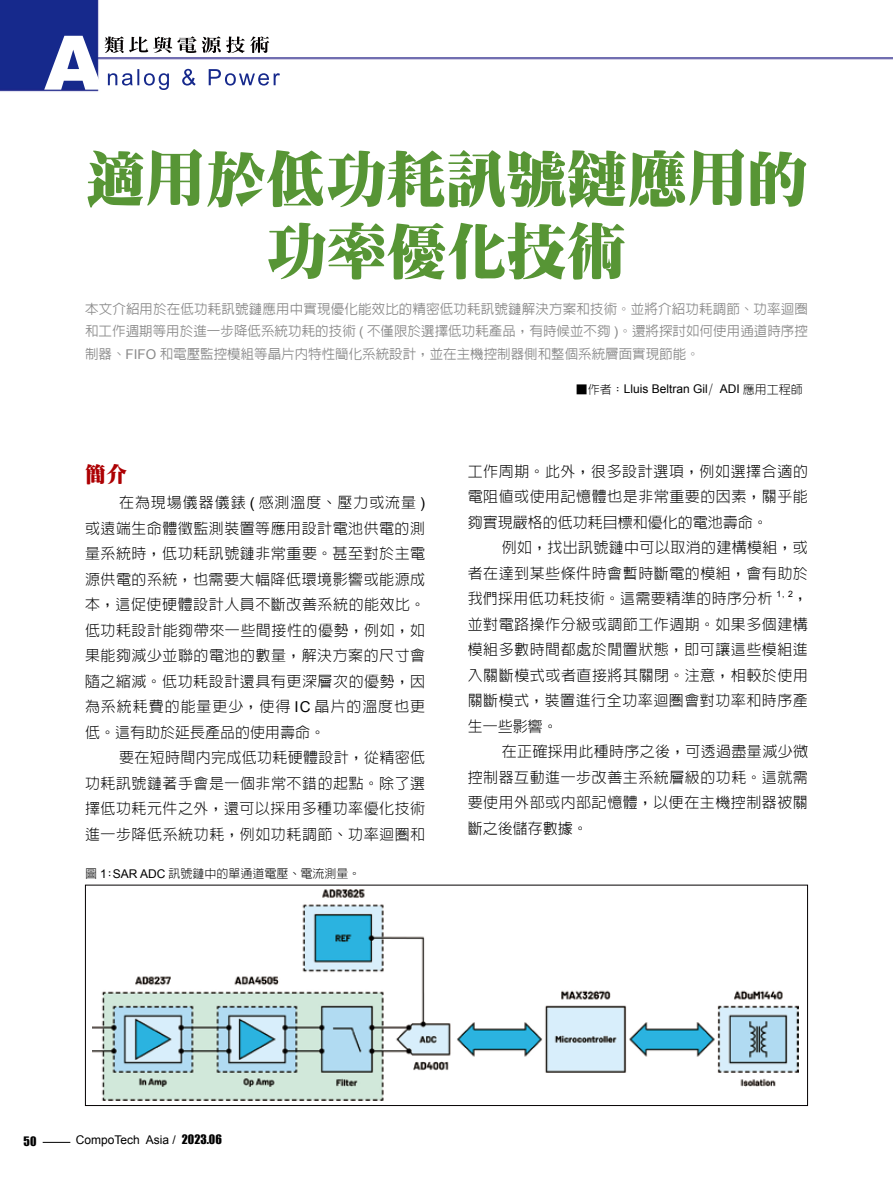
<style>
.page{position:relative;width:893px;height:1191px;background:#fff}
.page>*{position:absolute;margin:0;border:0;box-sizing:border-box;transform-origin:0 0}
.t1{font:900 60px/72px "Inn Ming";letter-spacing:.005em;color:#579535;text-align:center}
.t2{font:900 21px "Inn Ming";color:#ad0003}
.t3{font:300 15px/25.5px "Lin Gothic";letter-spacing:.035em;color:#000;text-align:justify}
.t4{font:500 13.5px/22.5px "Lin Gothic";color:#898989;text-align:justify}
.t5{font:12px "Arial";color:#000}
.t6{font:300 12px "Lin Gothic";color:#000}
.t7{font:12px "Impact";color:#000}
.t8{font:8.7px "Arial";color:#000}
.s1{font-family:"Arial";font-weight:400}
.s2{font-family:"Lin Gothic";font-weight:300}
.s3{font-family:"Impact"}
</style>
<div class="page">
<img style="left:0;top:0;width:893px;height:92px">
<img style="left:137px;top:69px;width:143px;height:19px">
<img style="left:105px;top:36px;width:116px;height:17px">
<img style="left:44px;top:36px;width:59px;height:54px">
<svg style="left:43px;top:1142px;width:27px;height:1px"></svg>
<img style="left:93px;top:889px;width:705px;height:211px">
<div style="left:85px;top:884px;width:723px;height:222px;border:1px solid #040002"></div>
<h1 class="t1" style="left:85px;top:142px;width:724px">適用於低功耗訊號鏈應用的功率優化技術</h1>
<p class="t4" style="left:85px;top:297px;width:724px">本文介紹用於在低功耗訊號鏈應用中實現優化能效比的精密低功耗訊號鏈解決方案和技術。並將介紹功耗調節、功率迴圈和工作週期等用於進一步降低系統功耗的技術 <span class="s1">(</span> 不僅限於選擇低功耗產品，有時候並不夠 <span class="s1">)</span>。還將探討如何使用通道時序控制器、<span class="s1">FIFO</span> 和電壓監控模組等晶片內特性簡化系統設計，並在主機控制器側和整個系統層面實現節能。</p>
<h2 class="t2" style="left:85px;top:463px;width:44px">簡介</h2>
<p class="t3" style="left:85px;top:490px;width:342px;text-indent:34px">在為現場儀器儀錶 <span class="s1">(</span> 感測溫度、壓力或流量 <span class="s1">)</span>或遠端生命體徵監測裝置等應用設計電池供電的測量系統時，低功耗訊號鏈非常重要。甚至對於主電源供電的系統，也需要大幅降低環境影響或能源成本，這促使硬體設計人員不斷改善系統的能效比。低功耗設計能夠帶來一些間接性的優勢，例如，如果能夠減少並聯的電池的數量，解決方案的尺寸會隨之縮減。低功耗設計還具有更深層次的優勢，因為系統耗費的能量更少，使得 <span class="s1">IC</span> 晶片的溫度也更低。這有助於延長產品的使用壽命。</p>
<p class="t3" style="left:85px;top:745px;width:342px;text-indent:34px">要在短時間內完成低功耗硬體設計，從精密低功耗訊號鏈著手會是一個非常不錯的起點。除了選擇低功耗元件之外，還可以採用多種功率優化技術進一步降低系統功耗，例如功耗調節、功率迴圈和</p>
<p class="t6" style="left:85px;top:867px;width:277px">圖 <span class="s1">1</span>:<span class="s1">SAR ADC</span> 訊號鏈中的單通道電壓、電流測量。</p>
<p class="t5" style="left:576px;top:381px;width:229px"><span class="s2">■作者：</span>Lluis Beltran Gil<span class="s2">/</span> ADI <span class="s2">應用工程師</span></p>
<p class="t3" style="left:468px;top:458px;width:342px">工作周期。此外，很多設計選項，例如選擇合適的電阻值或使用記憶體也是非常重要的因素，關乎能夠實現嚴格的低功耗目標和優化的電池壽命。</p>
<p class="t3" style="left:468px;top:535px;width:342px;text-indent:34px">例如，找出訊號鏈中可以取消的建構模組，或者在達到某些條件時會暫時斷電的模組，會有助於我們採用低功耗技術。這需要精準的時序分析</p>
<p class="t8" style="left:776px;top:588px;width:18px">1, 2</p>
<p class="t3" style="left:468px;top:586px;width:342px;text-indent:325px">，並對電路操作分級或調節工作週期。如果多個建構模組多數時間都處於閒置狀態，即可讓這些模組進入關斷模式或者直接將其關閉。注意，相較於使用關斷模式，裝置進行全功率迴圈會對功率和時序產生一些影響。</p>
<p class="t3" style="left:468px;top:739px;width:342px;text-indent:34px">在正確採用此種時序之後，可透過盡量減少微控制器互動進一步改善主系統層級的功耗。這就需要使用外部或內部記憶體，以便在主機控制器被關斷之後儲存數據。</p>
<p class="t7" style="left:24px;top:1132px;width:14px">50</p>
<p class="t5" style="left:76px;top:1131px;width:148px">CompoTech Asia / <span class="s3">2023.06</span></p>
</div>
